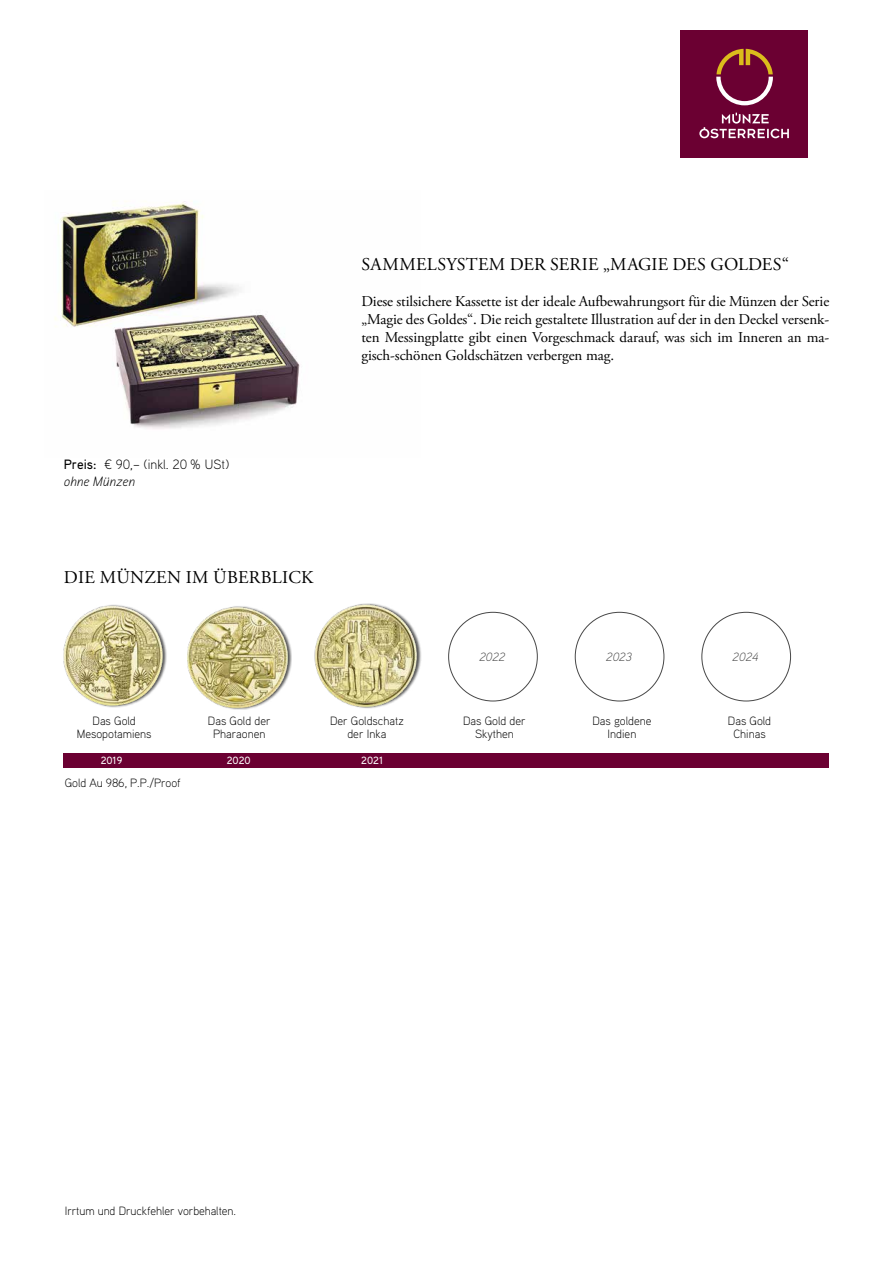
<style>
.page{position:relative;width:893px;height:1263px;background:#fff}
.page>*{position:absolute;margin:0;border:0;box-sizing:border-box;transform-origin:0 0}
.t1{font:18px "Adobe Garamond Pro";letter-spacing:.015em;color:#000}
.t2{font:15px/18px "Adobe Garamond Pro";letter-spacing:-.005em;color:#000;text-align:justify}
.t3{font:300 13.5px/16.5px "Aaux Pro";color:#000}
.t4{font:300 12px/13.5px "Aaux Pro";color:#000;text-align:center}
.t5{font:italic 300 12px "Aaux Pro";color:#484848}
.t6{font:500 10.5px "Aaux Pro";color:#fff}
.s1{font-weight:500}
.s2{font-style:italic}
</style>
<div class="page">
<img style="left:55px;top:201px;width:245px;height:228px">
<div style="left:64px;top:753px;width:765px;height:15px;background:#6b0032"></div>
<div style="left:680px;top:30px;width:128px;height:127px;background:#6b0032"></div>
<svg style="left:716px;top:49px;width:57px;height:56px"></svg>
<svg style="left:699px;top:113px;width:90px;height:25px"></svg>
<img style="left:314px;top:603px;width:107px;height:106px">
<img style="left:63px;top:604px;width:104px;height:104px">
<img style="left:187px;top:606px;width:104px;height:104px">
<p class="t3" style="left:64px;top:456px;width:167px"><span class="s1">Preis:</span> ¤ 90,– (inkl. 20 % USt) <span class="s2">ohne Münzen</span></p>
<p class="t1" style="left:64px;top:567px;width:251px">DIE MÜNZEN IM ÜBERBLICK</p>
<p class="t1" style="left:362px;top:253px;width:429px">SAMMELSYSTEM DER SERIE „MAGIE DES GOLDES“</p>
<p class="t2" style="left:361px;top:293px;width:469px">Diese stilsichere Kassette ist der ideale Aufbewahrungsort für die Münzen der Serie „Magie des Goldes“. Die reich gestaltete Illustration auf der in den Deckel versenk&shy;ten Messingplatte gibt einen Vorgeschmack darauf, was sich im Inneren an ma&shy;gisch-schönen Goldschätzen verbergen mag.</p>
<p class="t5" style="left:479px;top:649px;width:27px">2022</p>
<p class="t5" style="left:606px;top:649px;width:27px">2023</p>
<p class="t5" style="left:733px;top:649px;width:27px">2024</p>
<p class="t4" style="left:77px;top:714px;width:76px">Das Gold<br>Mesopotamiens</p>
<p class="t4" style="left:208px;top:714px;width:64px">Das Gold der<br>Pharaonen</p>
<p class="t4" style="left:330px;top:714px;width:75px">Der Goldschatz der Inka</p>
<p class="t4" style="left:463px;top:714px;width:64px">Das Gold der<br>Skythen</p>
<p class="t4" style="left:592px;top:714px;width:61px">Das goldene<br>Indien</p>
<p class="t4" style="left:728px;top:714px;width:45px">Das Gold<br>Chinas</p>
<p class="t4" style="left:65px;top:776px;width:117px">Gold Au 986, P.P./Proof</p>
<p class="t6" style="left:101px;top:754px;width:23px">2019</p>
<p class="t6" style="left:227px;top:754px;width:25px">2020</p>
<p class="t6" style="left:361px;top:754px;width:23px">2021</p>
<p class="t4" style="left:65px;top:1203px;width:173px">Irrtum und Druckfehler vorbehalten.</p>
</div>
